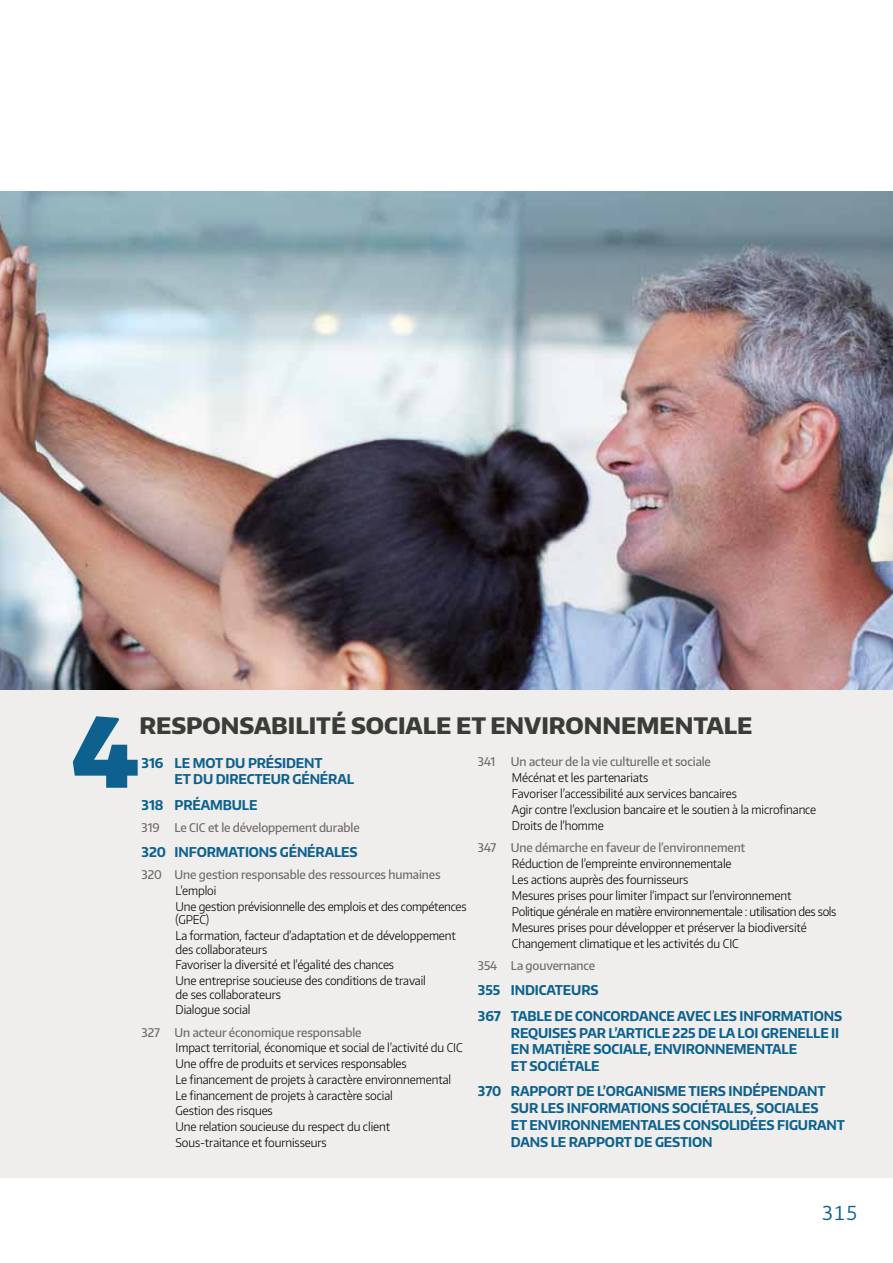
<style>
.page{position:relative;width:893px;height:1263px;background:#fff}
.page>*{position:absolute;margin:0;border:0;box-sizing:border-box;transform-origin:0 0}
.t1{font:900 95.25px "Encode Sans";color:#0e618e}
.t2{font:800 22.65px "Encode Sans";color:#3c3c37}
.t3{font:300 22.5px "Alto Pro";color:#0e618e}
.t4{font:700 13.5px/16.8px "Encode Sans";letter-spacing:-.01em;color:#0e618e;scale:.95 1}
.t5{font:300 12px/15.8px "Encode Sans";letter-spacing:-.01em;color:#000;scale:.95 1}
.t6{font:500 12px "Encode Sans";letter-spacing:-.01em;color:#706f6f;scale:.95 1}
</style>
<div class="page">
<div style="left:0;top:191px;width:893px;height:987px;background:#efeeed"></div>
<img style="left:0;top:191px;width:893px;height:499px">
<h1 class="t1" style="left:72px;top:690px;width:69px">4</h1>
<h2 class="t2" style="left:139px;top:711px;width:612px">RESPONSABILITÉ SOCIALE ET ENVIRONNEMENTALE</h2>
<p class="t4" style="left:142px;top:754px;width:76px;text-align:center">316 LE MOTDUPRÉSIDENT<br>ETDUDIRE</p>
<p class="t6" style="left:478px;top:754px;width:20px">341</p>
<p class="t6" style="left:511px;top:754px;width:212px">Un acteur de la vie culturelle et sociale</p>
<p class="t5" style="left:512px;top:769px;width:322px">Mécénat et les partenariats<br>Favoriser l’accessibilité aux services bancaires<br>Agir contre l’exclusion bancaire et le soutien à la microfinance Droits de l’homme</p>
<p class="t6" style="left:478px;top:840px;width:283px">347 Une démarche en faveur de l’environnement</p>
<p class="t5" style="left:512px;top:855px;width:343px">Réduction de l’empreinte environnementale<br>Les actions auprès des fournisseurs<br>Mesures prises pour limiter l’impact sur l’environnement Politique générale en matière environnementale : utilisation des sols Mesures prises pour développer et préserver la biodiversité Changement climatique et les activités du CIC</p>
<p class="t6" style="left:478px;top:958px;width:125px">354 La gouvernance</p>
<p class="t4" style="left:478px;top:977px;width:385px;line-height:25.3px">355 INDICATEURS<br>367 TABLE DE CONCORDANCE AVEC LES INFORMATIONS</p>
<p class="t4" style="left:511px;top:1024px;width:339px">REQUISES PAR L’ARTICLE 225 DE LA LOI GRENELLE II<br>EN MATIÈRE SOCIALE, ENVIRONNEMENTALE<br>ET SOCIÉTALE</p>
<p class="t4" style="left:511px;top:1082px;width:353px;text-indent:-33px">370 RAPPORT DE L’ORGANISME TIERS INDÉPENDANT SUR LES INFORMATIONS SOCIÉTALES, SOCIALES<br>ET ENVIRONNEMENTALES CONSOLIDÉES FIGURANT DANS LE RAPPORT DE G ESTION</p>
<p class="t4" style="left:247px;top:770px;width:17px">CTEUR</p>
<p class="t4" style="left:293px;top:770px;width:20px">GÉNÉRAL</p>
<p class="t4" style="left:142px;top:796px;width:45px">318 PRÉA</p>
<p class="t4" style="left:210px;top:796px;width:33px">MBULE</p>
<p class="t6" style="left:142px;top:819px;width:231px">319 Le cic et le développement durable</p>
<p class="t4" style="left:142px;top:843px;width:229px">320 INFORMATIONS G ÉNÉRALES</p>
<p class="t6" style="left:142px;top:867px;width:316px">320 Une gestion responsable des ressources humaines</p>
<p class="t5" style="left:176px;top:882px;width:308px">L’emploi<br>Une gestion prévisionnelle des emplois et des compétences</p>
<p class="t5" style="left:176px;top:911px;width:297px">(GPEC)<br>La formation, facteur d’adaptation et de développement</p>
<p class="t5" style="left:176px;top:941px;width:265px">des collaborateurs<br>Favoriser la diversité et l’égalité des chances<br>Une entreprise soucieuse des conditions de travail</p>
<p class="t5" style="left:176px;top:986px;width:112px">de ses collaborateurs<br>Dialogue social</p>
<p class="t6" style="left:142px;top:1024px;width:233px">327 Un acteur économique responsable</p>
<p class="t5" style="left:176px;top:1039px;width:304px">Impact territorial, économique et social de l’activité du CIC Une offre de produits et services responsables<br>Le financement de projets à caractère environnemental Le financement de projets à caractère social<br>Gestion des risques<br>Une relation soucieuse du respect du client Sous-traitance et fournisseurs</p>
<h3 class="t3" style="left:821px;top:1199px;width:38px">315</h3>
</div>
